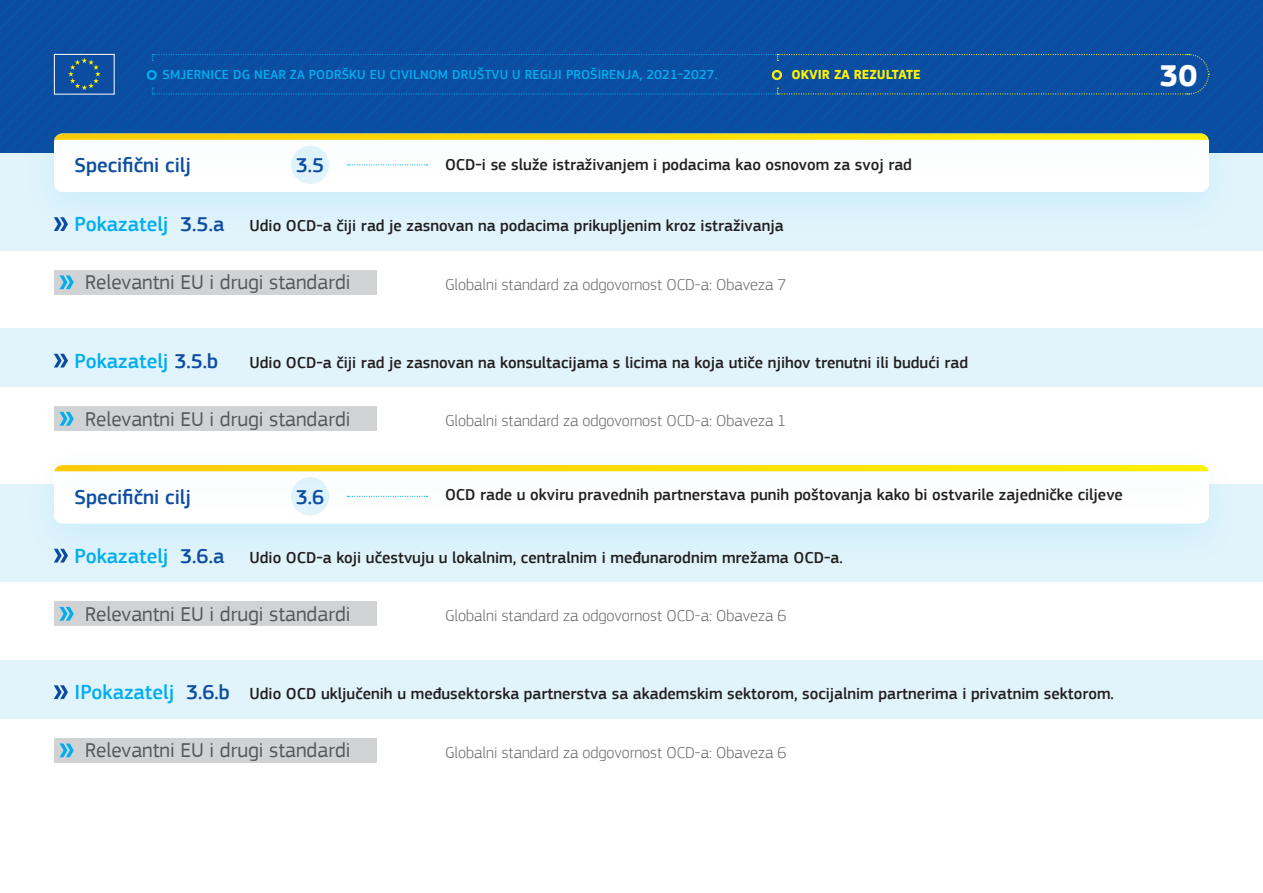
<style>
.page{position:relative;width:1263px;height:893px;background:#fff}
.page>*{position:absolute;margin:0;border:0;box-sizing:border-box;transform-origin:0 0}
.t1{font:700 31.5px "PF Square Sans Pro";color:#fff}
.t2{font:21px "PF Square Sans Pro";color:#57585a}
.t3{font:500 21px "PF Square Sans Pro";color:#00aeef}
.t4{font:500 21px "PF Square Sans Pro";color:#0d4da1}
.t5{font:500 16.5px "PF Square Sans Pro";color:#231f20}
.t6{font:300 16.5px "PF Square Sans Pro";color:#6c6d70}
.t7{font:500 13.5px "PF Square Sans Pro";letter-spacing:.01em;color:#00aeef}
.t8{font:700 13.5px "PF Square Sans Pro";color:#fff101}
.s1{color:#0d4da1}
</style>
<div class="page">
<div style="left:0;top:153px;width:1263px;height:97px;background:#e1f4fc"></div>
<div style="left:0;top:485px;width:1263px;height:97px;background:#e1f4fc"></div>
<div style="left:0;top:328px;width:1263px;height:59px;background:#e1f4fc"></div>
<div style="left:0;top:660px;width:1263px;height:59px;background:#e1f4fc"></div>
<svg style="left:54px;top:354px;width:14px;height:13px"></svg>
<svg style="left:54px;top:685px;width:14px;height:14px"></svg>
<div style="left:21px;top:113px;width:1221px;height:125px;background:#dbf2fb"></div>
<div style="left:54px;top:134px;width:1155px;height:58px;background:#fff;border-radius:9px"></div>
<div style="left:21px;top:445px;width:1221px;height:125px;background:#dcf2fb"></div>
<div style="left:54px;top:465px;width:1155px;height:59px;background:#fff;border-radius:9px"></div>
<div style="left:26px;top:113px;width:1211px;height:73px;background:#00aeef;opacity:.1"></div>
<svg style="left:0;top:0;width:1263px;height:153px;background:#2862a3"></svg>
<div style="left:26px;top:444px;width:1211px;height:74px;background:#fdfefe"></div>
<svg style="left:54px;top:465px;width:1155px;height:6px;background:#fedd05"></svg>
<hr style="left:1262px;top:153px;width:1px;height:98px;background:#e1f4fc">
<hr style="left:1262px;top:504px;width:1px;height:98px;background:#e1f4fc">
<hr style="left:1262px;top:329px;width:1px;height:78px;background:#e1f4fc">
<hr style="left:1262px;top:680px;width:1px;height:58px;background:#e1f4fc">
<div style="left:54px;top:270px;width:323px;height:25px;background:#d1d2d4"></div>
<svg style="left:60px;top:275px;width:14px;height:14px"></svg>
<div style="left:54px;top:407px;width:323px;height:24px;background:#d1d2d4"></div>
<svg style="left:60px;top:412px;width:14px;height:14px"></svg>
<div style="left:54px;top:602px;width:323px;height:24px;background:#d1d2d4"></div>
<svg style="left:60px;top:607px;width:14px;height:14px"></svg>
<div style="left:54px;top:738px;width:323px;height:25px;background:#d1d2d4"></div>
<svg style="left:60px;top:743px;width:14px;height:14px"></svg>
<p class="t7" style="left:163px;top:67px;width:557px">SMJERNICE DG NEAR ZA PODRŠKU EU CIVILNOM DRUŠTVU U REGIJI PROŠIRENJA, 2021-2027.</p>
<p class="t8" style="left:792px;top:67px;width:131px">OKVIR ZA REZULTATE</p>
<h1 class="t1" style="left:1159px;top:56px;width:39px">30</h1>
<p class="t4" style="left:75px;top:153px;width:118px">Specifični cilj</p>
<p class="t3" style="left:75px;top:212px;width:151px">Pokazatelj <span class="s1">3.5.a</span></p>
<p class="t4" style="left:296px;top:153px;width:30px">3.5</p>
<p class="t5" style="left:445px;top:155px;width:468px">OCD-i se služe istraživanjem i podacima kao osnovom za svoj rad</p>
<p class="t5" style="left:249px;top:216px;width:536px">Udio OCD-a čiji rad je zasnovan na podacima prikupljenim kroz istraživanja</p>
<p class="t2" style="left:85px;top:270px;width:267px">Relevantni EU i drugi standardi</p>
<p class="t6" style="left:445px;top:274px;width:343px">Globalni standard za odgovornost OCD-a: Obaveza 7</p>
<p class="t3" style="left:75px;top:348px;width:145px">Pokazatelj <span class="s1">3.5.b</span></p>
<p class="t5" style="left:249px;top:352px;width:720px">Udio OCD-a čiji rad je zasnovan na konsultacijama s licima na koja utiče njihov trenutni ili budući rad</p>
<p class="t2" style="left:85px;top:406px;width:267px">Relevantni EU i drugi standardi</p>
<p class="t6" style="left:445px;top:411px;width:343px">Globalni standard za odgovornost OCD-a: Obaveza 1</p>
<p class="t4" style="left:75px;top:485px;width:118px">Specifični cilj</p>
<p class="t4" style="left:296px;top:485px;width:30px">3.6</p>
<p class="t5" style="left:445px;top:485px;width:679px">OCD rade u okviru pravednih partnerstava punih poštovanja kako bi ostvarile zajedničke ciljeve</p>
<p class="t3" style="left:75px;top:543px;width:151px">Pokazatelj <span class="s1">3.6.a</span></p>
<p class="t5" style="left:249px;top:547px;width:595px">Udio OCD-a koji učestvuju u lokalnim, centralnim i međunarodnim mrežama OCD-a.</p>
<p class="t2" style="left:85px;top:601px;width:267px">Relevantni EU i drugi standardi</p>
<p class="t6" style="left:445px;top:606px;width:343px">Globalni standard za odgovornost OCD-a: Obaveza 6</p>
<p class="t3" style="left:75px;top:680px;width:157px">IPokazatelj <span class="s1">3.6.b</span></p>
<p class="t5" style="left:249px;top:684px;width:866px">Udio OCD uključenih u međusektorska partnerstva sa akademskim sektorom, socijalnim partnerima i privatnim sektorom.</p>
<p class="t2" style="left:85px;top:738px;width:267px">Relevantni EU i drugi standardi</p>
<p class="t6" style="left:445px;top:742px;width:343px">Globalni standard za odgovornost OCD-a: Obaveza 6</p>
</div>
